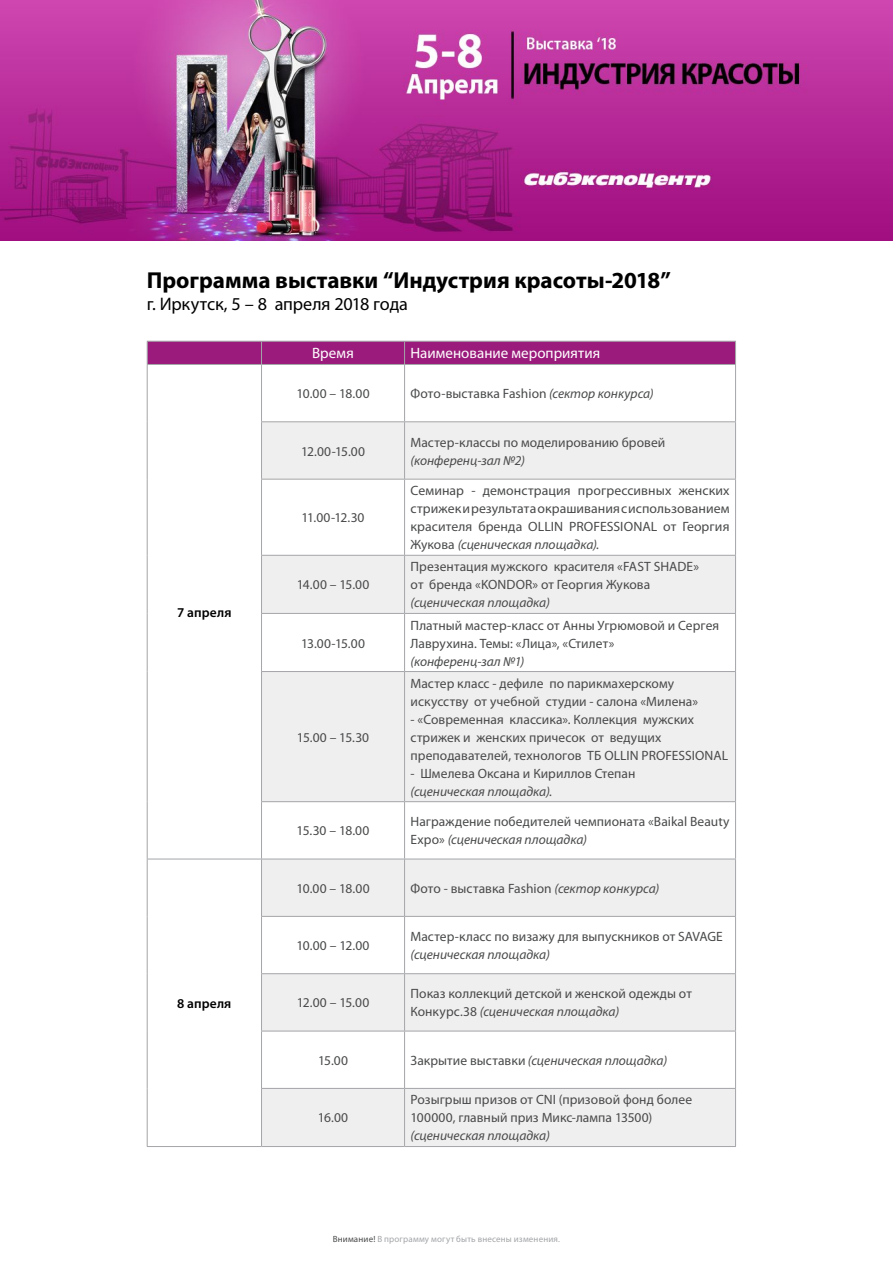
<style>
.page{position:relative;width:893px;height:1263px;background:#fff}
.page>*{position:absolute;margin:0;border:0;box-sizing:border-box;transform-origin:0 0}
.t1{font:700 23.1px "Myriad Pro";color:#000}
.t2{font:18.15px "Myriad Pro";letter-spacing:-.01em;color:#000}
.t3{font:15px "Myriad Pro";letter-spacing:.005em;color:#fff}
.t4{font:13.5px/18px "Myriad Pro";letter-spacing:.005em;color:#494a4b}
.t5{font:italic 13.5px "Myriad Pro";color:#494a4b}
.t6{font:600 13.5px "Myriad Pro";letter-spacing:.01em;color:#000}
.t7{font:9px "Myriad Pro";letter-spacing:.02em;color:#a3a5a8}
.s1{font-style:italic}
.s2{font-style:normal}
.s3{color:#494a4b}
</style>
<div class="page">
<img style="left:0;top:0;width:893px;height:241px">
<svg style="left:262px;top:422px;width:473px;height:724px;fill:#f0eff0"></svg>
<hr style="left:147px;top:364px;width:115px;height:1px;background:#a3a5a8">
<hr style="left:262px;top:364px;width:143px;height:1px;background:#a3a5a8">
<div style="left:147px;top:341px;width:589px;height:23px;background:#9a1b7b"></div>
<hr style="left:405px;top:364px;width:331px;height:1px;background:#a3a5a8">
<hr style="left:404px;top:365px;width:1px;height:56px;background:#a3a5a8">
<hr style="left:735px;top:365px;width:1px;height:56px;background:#a3a5a8">
<hr style="left:404px;top:422px;width:1px;height:57px;background:#a3a5a8">
<hr style="left:735px;top:422px;width:1px;height:57px;background:#a3a5a8">
<hr style="left:404px;top:479px;width:1px;height:76px;background:#a3a5a8">
<hr style="left:735px;top:479px;width:1px;height:76px;background:#a3a5a8">
<hr style="left:404px;top:556px;width:1px;height:57px;background:#a3a5a8">
<hr style="left:735px;top:556px;width:1px;height:57px;background:#a3a5a8">
<hr style="left:404px;top:614px;width:1px;height:57px;background:#a3a5a8">
<hr style="left:735px;top:614px;width:1px;height:57px;background:#a3a5a8">
<hr style="left:404px;top:672px;width:1px;height:129px;background:#a3a5a8">
<hr style="left:735px;top:672px;width:1px;height:129px;background:#a3a5a8">
<hr style="left:404px;top:802px;width:1px;height:57px;background:#a3a5a8">
<hr style="left:735px;top:802px;width:1px;height:57px;background:#a3a5a8">
<hr style="left:404px;top:859px;width:1px;height:57px;background:#a3a5a8">
<hr style="left:735px;top:859px;width:1px;height:57px;background:#a3a5a8">
<hr style="left:404px;top:917px;width:1px;height:56px;background:#a3a5a8">
<hr style="left:735px;top:917px;width:1px;height:56px;background:#a3a5a8">
<hr style="left:404px;top:974px;width:1px;height:57px;background:#a3a5a8">
<hr style="left:735px;top:974px;width:1px;height:57px;background:#a3a5a8">
<hr style="left:404px;top:1031px;width:1px;height:57px;background:#a3a5a8">
<hr style="left:735px;top:1031px;width:1px;height:57px;background:#a3a5a8">
<hr style="left:404px;top:1089px;width:1px;height:57px;background:#a3a5a8">
<hr style="left:735px;top:1089px;width:1px;height:57px;background:#a3a5a8">
<hr style="left:147px;top:365px;width:1px;height:57px;background:#a3a5a8">
<hr style="left:261px;top:365px;width:1px;height:56px;background:#a3a5a8">
<hr style="left:147px;top:422px;width:1px;height:57px;background:#a3a5a8">
<hr style="left:261px;top:422px;width:1px;height:57px;background:#a3a5a8">
<hr style="left:147px;top:479px;width:1px;height:76px;background:#a3a5a8">
<hr style="left:261px;top:479px;width:1px;height:76px;background:#a3a5a8">
<hr style="left:147px;top:555px;width:1px;height:58px;background:#a3a5a8">
<hr style="left:261px;top:556px;width:1px;height:57px;background:#a3a5a8">
<hr style="left:147px;top:613px;width:1px;height:58px;background:#a3a5a8">
<hr style="left:261px;top:614px;width:1px;height:57px;background:#a3a5a8">
<hr style="left:147px;top:671px;width:1px;height:131px;background:#a3a5a8">
<hr style="left:261px;top:672px;width:1px;height:129px;background:#a3a5a8">
<hr style="left:147px;top:802px;width:1px;height:57px;background:#a3a5a8">
<hr style="left:261px;top:802px;width:1px;height:57px;background:#a3a5a8">
<hr style="left:147px;top:859px;width:1px;height:57px;background:#a3a5a8">
<hr style="left:261px;top:859px;width:1px;height:57px;background:#a3a5a8">
<hr style="left:147px;top:916px;width:1px;height:58px;background:#a3a5a8">
<hr style="left:261px;top:917px;width:1px;height:56px;background:#a3a5a8">
<hr style="left:147px;top:974px;width:1px;height:57px;background:#a3a5a8">
<hr style="left:261px;top:974px;width:1px;height:57px;background:#a3a5a8">
<hr style="left:147px;top:1031px;width:1px;height:57px;background:#a3a5a8">
<hr style="left:261px;top:1031px;width:1px;height:57px;background:#a3a5a8">
<hr style="left:147px;top:1088px;width:1px;height:58px;background:#a3a5a8">
<hr style="left:261px;top:1089px;width:1px;height:57px;background:#a3a5a8">
<hr style="left:147px;top:859px;width:115px;height:1px;background:#a3a5a8">
<hr style="left:147px;top:1146px;width:115px;height:1px;background:#a3a5a8">
<hr style="left:261px;top:421px;width:144px;height:1px;background:#a3a5a8">
<hr style="left:261px;top:479px;width:144px;height:1px;background:#a3a5a8">
<hr style="left:261px;top:555px;width:144px;height:1px;background:#a3a5a8">
<hr style="left:261px;top:613px;width:144px;height:1px;background:#a3a5a8">
<hr style="left:261px;top:671px;width:144px;height:1px;background:#a3a5a8">
<hr style="left:261px;top:801px;width:144px;height:1px;background:#a3a5a8">
<hr style="left:262px;top:859px;width:143px;height:1px;background:#a3a5a8">
<hr style="left:261px;top:916px;width:144px;height:1px;background:#a3a5a8">
<hr style="left:261px;top:973px;width:144px;height:1px;background:#a3a5a8">
<hr style="left:261px;top:1031px;width:144px;height:1px;background:#a3a5a8">
<hr style="left:261px;top:1088px;width:144px;height:1px;background:#a3a5a8">
<hr style="left:262px;top:1146px;width:143px;height:1px;background:#a3a5a8">
<hr style="left:405px;top:421px;width:331px;height:1px;background:#a3a5a8">
<hr style="left:405px;top:479px;width:331px;height:1px;background:#a3a5a8">
<hr style="left:405px;top:555px;width:331px;height:1px;background:#a3a5a8">
<hr style="left:405px;top:613px;width:331px;height:1px;background:#a3a5a8">
<hr style="left:405px;top:671px;width:331px;height:1px;background:#a3a5a8">
<hr style="left:405px;top:801px;width:331px;height:1px;background:#a3a5a8">
<hr style="left:405px;top:859px;width:331px;height:1px;background:#a3a5a8">
<hr style="left:405px;top:916px;width:331px;height:1px;background:#a3a5a8">
<hr style="left:405px;top:973px;width:331px;height:1px;background:#a3a5a8">
<hr style="left:405px;top:1031px;width:331px;height:1px;background:#a3a5a8">
<hr style="left:405px;top:1088px;width:331px;height:1px;background:#a3a5a8">
<hr style="left:405px;top:1146px;width:331px;height:1px;background:#a3a5a8">
<h1 class="t1" style="left:147px;top:267px;width:525px">Программа выставки “Индустрия красоты-2018”</h1>
<h2 class="t2" style="left:147px;top:294px;width:263px">г. Иркутск, 5 – 8 апреля 2018 года</h2>
<p class="t3" style="left:312px;top:345px;width:43px">Время</p>
<p class="t3" style="left:411px;top:345px;width:191px">Наименование мероприятия</p>
<p class="t4" style="left:296px;top:385px;width:75px">10.00 – 18.00</p>
<p class="t4" style="left:411px;top:385px;width:245px">Фото-выставка Fashion <span class="s1">(сектор конкурса)</span></p>
<p class="t6" style="left:177px;top:605px;width:56px">7 апреля</p>
<p class="t6" style="left:177px;top:996px;width:56px">8 апреля</p>
<p class="t4" style="left:301px;top:442px;width:65px">12.00-15.00</p>
<p class="t4" style="left:302px;top:509px;width:65px">11.00-12.30</p>
<p class="t4" style="left:297px;top:576px;width:74px">14.00 – 15.00</p>
<p class="t4" style="left:301px;top:634px;width:65px">13.00-15.00</p>
<p class="t4" style="left:297px;top:728px;width:74px">15.00 – 15.30</p>
<p class="t4" style="left:411px;top:433px;width:256px">Мастер-классы по моделированию бровей</p>
<p class="t5" style="left:411px;top:453px;width:116px">(конференц-зал №2)</p>
<p class="t4" style="left:411px;top:482px;width:320px;text-align:justify">Семинар - демонстрация прогрессивных женских стрижек и результата окрашивания с использованием красителя бренда OLLIN PROFESSIONAL от Георгия Жукова <span class="s1">(сценическая площадка).</span></p>
<p class="t4" style="left:411px;top:558px;width:290px">Презентация мужского красителя «FAST SHADE» от бренда «KONDOR» от Георгия Жукова</p>
<p class="t5" style="left:411px;top:596px;width:141px">(сценическая площадка)</p>
<p class="t4" style="left:411px;top:616px;width:310px">Платный мастер-класс от Анны Угрюмовой и Сергея<br>Лаврухина. Темы: «Лица», «Стилет»</p>
<p class="t5" style="left:411px;top:654px;width:115px">(конференц-зал №1)</p>
<p class="t4" style="left:411px;top:674px;width:289px">Мастер класс - дефиле по парикмахерскому искусству от учебной студии - салона «Милена»</p>
<p class="t4" style="left:411px;top:710px;width:319px">- «Современная классика». Коллекция мужских стрижек и женских причесок от ведущих преподавателей, технологов ТБ OLLIN PROFESSIONAL</p>
<p class="t4" style="left:411px;top:764px;width:226px">- Шмелева Оксана и Кириллов Степан</p>
<p class="t5" style="left:411px;top:784px;width:143px">(сценическая площадка).</p>
<p class="t4" style="left:297px;top:822px;width:74px">15.30 – 18.00</p>
<p class="t4" style="left:411px;top:813px;width:320px">Награждение победителей чемпионата «Baikal Beauty<br>Expo» <span class="s1">(сценическая площадка)</span></p>
<p class="t4" style="left:296px;top:879px;width:75px">10.00 – 18.00</p>
<p class="t4" style="left:411px;top:879px;width:250px">Фото - выставка Fashion <span class="s1">(сектор конкурса)</span></p>
<p class="t4" style="left:297px;top:937px;width:74px">10.00 – 12.00</p>
<p class="t4" style="left:411px;top:928px;width:314px">Мастер-класс по визажу для выпускников от SAVAGE</p>
<p class="t5" style="left:411px;top:947px;width:141px">(сценическая площадка)</p>
<p class="t4" style="left:297px;top:994px;width:74px">12.00 – 15.00</p>
<p class="t4" style="left:411px;top:985px;width:283px">Показ коллекций детской и женской одежды от<br>Конкурс.38 <span class="s1">(сценическая площадка)</span></p>
<p class="t4" style="left:318px;top:1051px;width:31px">15.00</p>
<p class="t5" style="left:411px;top:1053px;width:258px"><span class="s2">Закрытие выставки</span> (сценическая площадка)</p>
<p class="t4" style="left:318px;top:1109px;width:32px">16.00</p>
<p class="t4" style="left:411px;top:1091px;width:283px">Розыгрыш призов от CNI (призовой фонд более<br>100000, главный приз Микс-лампа 13500)</p>
<p class="t5" style="left:411px;top:1129px;width:141px">(сценическая площадка)</p>
<p class="t7" style="left:333px;top:1234px;width:229px"><span class="s3">Внимание!</span> В программу могут быть внесены изменения.</p>
</div>
